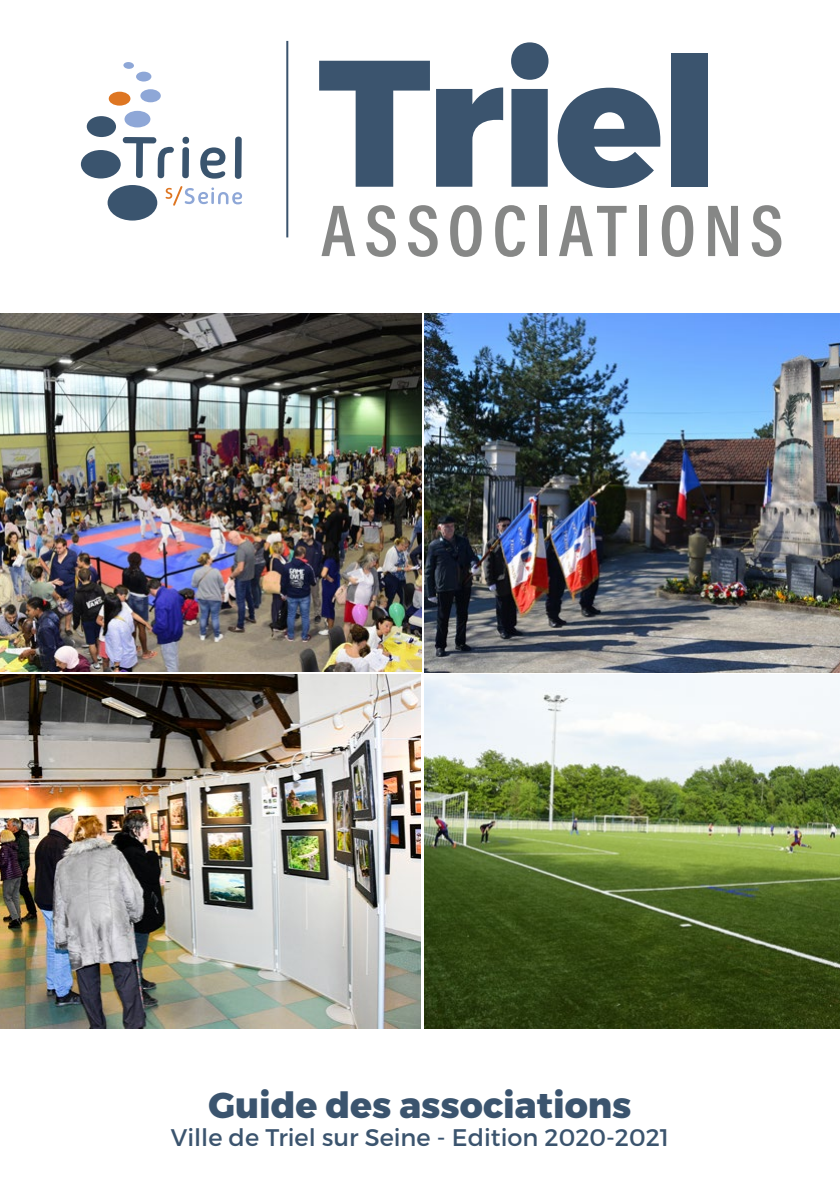
<style>
.page{position:relative;width:840px;height:1191px;background:#fff}
.page>*{position:absolute;margin:0;border:0;box-sizing:border-box;transform-origin:0 0}
.t1{font:800 179.6px "Montserrat";letter-spacing:-.025em;color:#3b546e}
.t2{font:600 74px "Acumin Pro Cond";letter-spacing:.1em;color:#868786}
.t3{font:800 36px "Montserrat";color:#3b546e}
.t4{font:24px "Montserrat";color:#3b546e}
</style>
<div class="page">
<div style="left:107px;top:185px;width:50px;height:35px;background:#3a546e;border-radius:50%"></div>
<div style="left:81px;top:150px;width:40px;height:28px;background:#3a546e;border-radius:50%"></div>
<div style="left:87px;top:116px;width:29px;height:21px;background:#3a546e;border-radius:50%"></div>
<div style="left:109px;top:92px;width:21px;height:14px;background:#de7622;border-radius:50%"></div>
<div style="left:124px;top:111px;width:26px;height:16px;background:#8ea7d7;border-radius:50%"></div>
<div style="left:140px;top:89px;width:21px;height:13px;background:#8ea7d7;border-radius:50%"></div>
<div style="left:136px;top:72px;width:15px;height:10px;background:#8ea7d7;border-radius:50%"></div>
<div style="left:123px;top:62px;width:11px;height:7px;background:#8ea7d7;border-radius:50%"></div>
<svg style="left:200px;top:147px;width:25px;height:32px"></svg>
<svg style="left:182px;top:137px;width:7px;height:41px"></svg>
<svg style="left:235px;top:137px;width:6px;height:42px"></svg>
<svg style="left:123px;top:137px;width:51px;height:41px"></svg>
<svg style="left:165px;top:186px;width:77px;height:20px"></svg>
<hr style="left:286px;top:41px;width:2px;height:196px;background:#3b546e">
<img style="left:0;top:314px;width:421px;height:357px">
<img style="left:0;top:675px;width:420px;height:353px">
<img style="left:424px;top:314px;width:415px;height:358px">
<img style="left:424px;top:675px;width:415px;height:353px">
<h1 class="t1" style="left:318px;top:11px;width:403px">Triel</h1>
<h2 class="t2" style="left:321px;top:182px;width:464px">ASSOCIATIONS</h2>
<h3 class="t3" style="left:208px;top:1082px;width:424px">Guide des associations</h3>
<p class="t4" style="left:171px;top:1123px;width:499px">Ville de Triel sur Seine - Edition 2020-2021</p>
</div>
